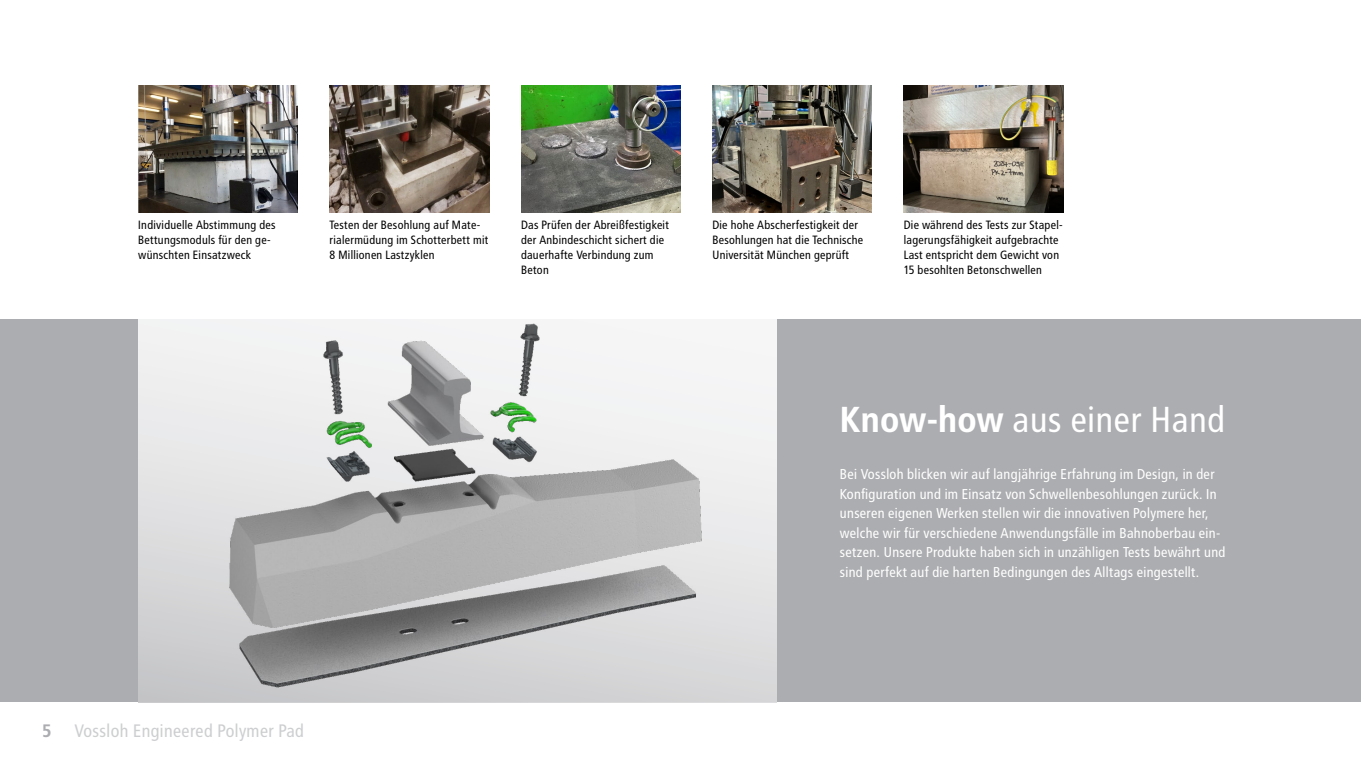
<style>
.page{position:relative;width:1361px;height:766px;background:#fff}
.page>*{position:absolute;margin:0;border:0;box-sizing:border-box;transform-origin:0 0}
.t1{font:36px "Transit OT";letter-spacing:-.015em;color:#fff}
.t2{font:18px "Transit OT";letter-spacing:-.015em;color:#cdced0}
.t3{font:14.25px/19.5px "Transit OT";letter-spacing:-.015em;color:#fff}
.t4{font:12px/15px "Transit OT";letter-spacing:-.015em;color:#000}
.s1{font-weight:700}
.s2{font-weight:700;color:#acadb0}
</style>
<div class="page">
<div style="left:0;top:319px;width:1361px;height:383px;background:#acadb0"></div>
<img style="left:138px;top:319px;width:638px;height:380px">
<img style="left:712px;top:85px;width:160px;height:128px">
<img style="left:904px;top:85px;width:159px;height:128px">
<img style="left:138px;top:85px;width:160px;height:128px">
<img style="left:330px;top:85px;width:159px;height:128px">
<img style="left:521px;top:85px;width:159px;height:128px">
<p class="t4" style="left:138px;top:217px;width:139px">Individuelle Abstimmung des<br>Bettungsmoduls für den ge&shy;wünschten Einsatzweck</p>
<p class="t4" style="left:330px;top:217px;width:161px">Testen der Besohlung auf Mate&shy;rialermüdung im Schotterbett mit<br>8 Millionen Lastzyklen</p>
<p class="t4" style="left:521px;top:217px;width:150px">Das Prüfen der Abreißfestigkeit der Anbindeschicht sichert die dauerhafte Verbindung zum<br>Beton</p>
<p class="t4" style="left:712px;top:217px;width:153px">Die hohe Abscherfestigkeit der<br>Besohlungen hat die Technische<br>Universität München geprüft</p>
<p class="t4" style="left:904px;top:217px;width:161px">Die während des Tests zur Stapel&shy;lagerungsfähigkeit aufgebrachte<br>Last entspricht dem Gewicht von<br>15 besohlten Betonschwellen</p>
<h1 class="t1" style="left:840px;top:398px;width:388px"><span class="s1">Know-how</span> aus einer Hand</h1>
<h2 class="t2" style="left:43px;top:720px;width:264px"><span class="s2">5</span> Vossloh Engineered Polymer Pad</h2>
<p class="t3" style="left:840px;top:464px;width:387px">Bei Vossloh blicken wir auf langjährige Erfahrung im Design, in der Konfiguration und im Einsatz von Schwellenbesohlungen zurück. In unseren eigenen Werken stellen wir die innovativen Polymere her, welche wir für verschiedene Anwendungsfälle im Bahnoberbau ein&shy;setzen. Unsere Produkte haben sich in unzähligen Tests bewährt und sind perfekt auf die harten Bedingungen des Alltags eingestellt.</p>
</div>
